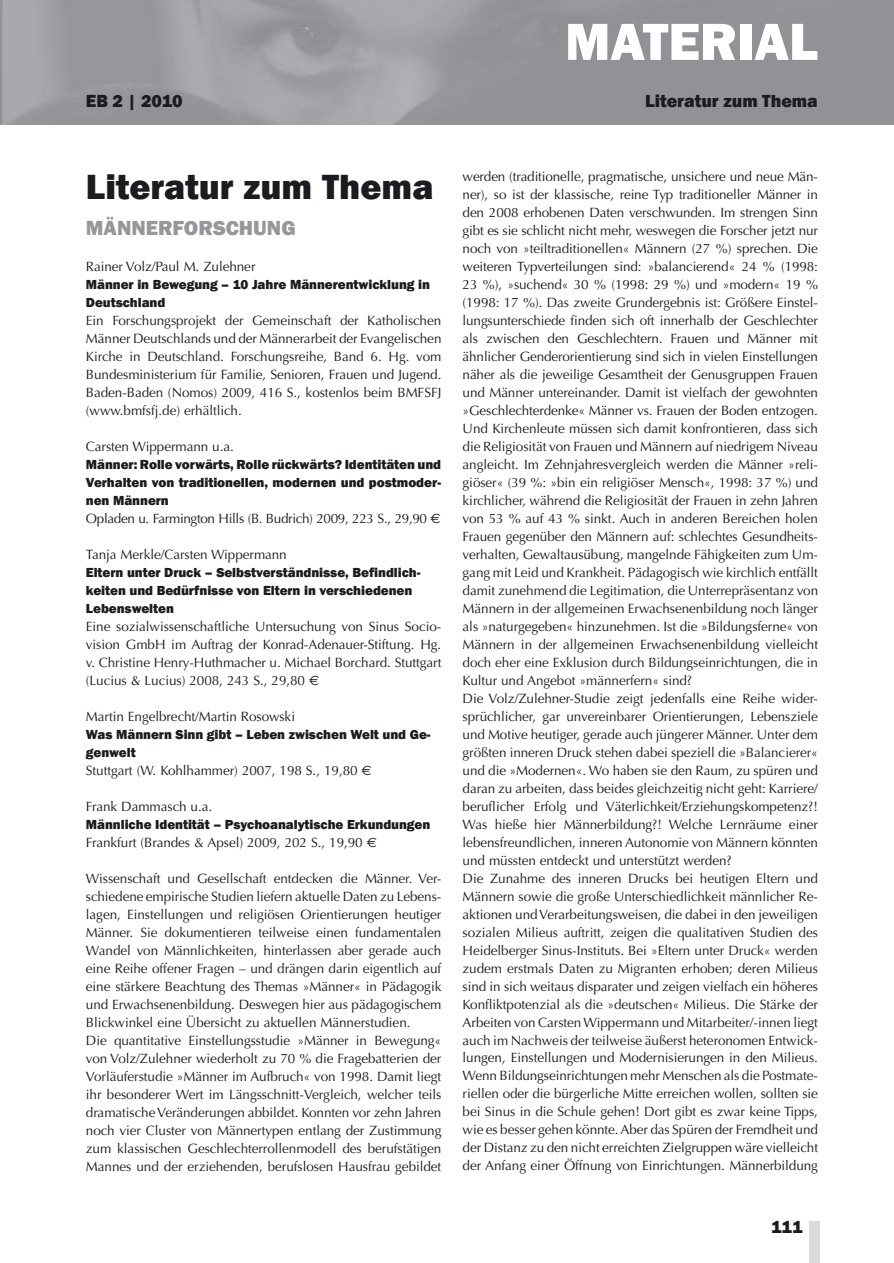
<style>
.page{position:relative;width:894px;height:1263px;background:#fff}
.page>*{position:absolute;margin:0;border:0;box-sizing:border-box;transform-origin:0 0}
.t1{font:800 54px "Franklin Gothic";color:#fff}
.t2{font:800 36px "Franklin Gothic";color:#1b1c20}
.t3{font:800 21px "Franklin Gothic";color:#97979b}
.t4{font:800 18px "Franklin Gothic";color:#1b1c20}
.t5{font:13.5px/18px "Optima";letter-spacing:-.005em;color:#1b1c20;text-align:justify}
.t6{font:800 13.5px/18px "Franklin Gothic";letter-spacing:-.005em;color:#1b1c20}
.t7{font:13.5px "Optima";letter-spacing:-.025em;color:#1b1c20}
</style>
<div class="page">
<div style="left:809px;top:1221px;width:10px;height:42px;background:#d8dadc"></div>
<h3 class="t4" style="left:86px;top:90px;width:98px">EB 2 | 2010</h3>
<h1 class="t1" style="left:564px;top:10px;width:254px">MATERIAL</h1>
<h3 class="t4" style="left:644px;top:90px;width:174px">Literatur zum Thema</h3>
<h2 class="t2" style="left:86px;top:166px;width:349px">Literatur zum Thema</h2>
<h3 class="t3" style="left:86px;top:216px;width:211px">MÄNNERFORSCHUNG</h3>
<p class="t5" style="left:86px;top:259px;width:171px">Rainer Volz/Paul M. Zulehner</p>
<p class="t6" style="left:86px;top:275px;width:345px">Männer in Bewegung – 10 Jahre Männerentwicklung in<br>Deutschland</p>
<p class="t5" style="left:86px;top:313px;width:357px">Ein Forschungsprojekt der Gemeinschaft der Katholischen Männer Deutschlands und der Männerarbeit der Evangelischen Kirche in Deutschland. Forschungsreihe, Band 6. Hg. vom Bundesministerium für Familie, Senioren, Frauen und Jugend.<br>Baden-Baden (Nomos) 2009, 416 S., kostenlos beim BMFSFJ (www.bmfsfj.de) erhältlich.</p>
<p class="t5" style="left:86px;top:439px;width:149px">Carsten Wippermann u.a.</p>
<p class="t6" style="left:86px;top:455px;width:356px;text-align:justify">Männer: Rolle vorwärts, Rolle rückwärts? Identitäten und Verhalten von traditionellen, modernen und postmoder&shy;nen Männern</p>
<p class="t7" style="left:86px;top:513px;width:342px">Opladen u. Farmington Hills (B. Budrich) 2009, 223 S., 29,90</p>
<p class="t5" style="left:86px;top:546px;width:202px">Tanja Merkle/Carsten Wippermann</p>
<p class="t6" style="left:86px;top:563px;width:336px">Eltern unter Druck – Selbstverständnisse, Befindlich&shy;keiten und Bedürfnisse von Eltern in verschiedenen<br>Lebenswelten</p>
<p class="t5" style="left:86px;top:618px;width:357px">Eine sozialwissenschaftliche Untersuchung von Sinus Socio&shy;vision GmbH im Auftrag der Konrad-Adenauer-Stiftung. Hg. v. Christine Henry-Huthmacher u. Michael Borchard. Stuttgart (Lucius &amp; Lucius) 2008, 243 S., 29,80</p>
<p class="t5" style="left:86px;top:708px;width:210px">Martin Engelbrecht/Martin Rosowski</p>
<p class="t6" style="left:86px;top:725px;width:346px">Was Männern Sinn gibt – Leben zwischen Welt und Ge&shy;genwelt</p>
<p class="t5" style="left:86px;top:762px;width:273px">Stuttgart (W. Kohlhammer) 2007, 198 S., 19,80</p>
<p class="t5" style="left:86px;top:798px;width:128px">Frank Dammasch u.a.</p>
<p class="t6" style="left:86px;top:815px;width:346px">Männliche Identität – Psychoanalytische Erkundungen</p>
<p class="t5" style="left:86px;top:834px;width:278px">Frankfurt (Brandes &amp; Apsel) 2009, 202 S., 19,90</p>
<p class="t5" style="left:86px;top:870px;width:357px;text-align:left">Wissenschaft und Gesellschaft entdecken die Männer. Ver&shy;schiedene empirische Studien liefern aktuelle Daten zu Lebens&shy;lagen, Einstellungen und religiösen Orientierungen heutiger Männer. Sie dokumentieren teilweise einen fundamentalen Wandel von Männlichkeiten, hinterlassen aber gerade auch eine Reihe offener Fragen – und drängen darin eigentlich auf eine stärkere Beachtung des Themas »Männer« in Pädagogik und Erwachsenenbildung. Deswegen hier aus pädagogischem Blickwinkel eine Übersicht zu aktuellen Männerstudien.<br>Die quantitative Einstellungsstudie »Männer in Bewegung« von Volz/Zulehner wiederholt zu 70 % die Fragebatterien der Vorläuferstudie »Männer im Aufbruch« von 1998. Damit liegt ihr besonderer Wert im Längsschnitt-Vergleich, welcher teils dramatische Veränderungen abbildet. Konnten vor zehn Jahren noch vier Cluster von Männertypen entlang der Zustimmung zum klassischen Geschlechterrollenmodell des berufstätigen Mannes und der erziehenden, berufslosen Hausfrau gebildet</p>
<p class="t5" style="left:462px;top:168px;width:357px;text-align:left">werden (traditionelle, pragmatische, unsichere und neue Män&shy;ner), so ist der klassische, reine Typ traditioneller Männer in den 2008 erhobenen Daten verschwunden. Im strengen Sinn gibt es sie schlicht nicht mehr, weswegen die Forscher jetzt nur noch von »teiltraditionellen« Männern (27 %) sprechen. Die weiteren Typverteilungen sind: »balancierend« 24 % (1998:<br>23 %), »suchend« 30 % (1998: 29 %) und »modern« 19 % (1998: 17 %). Das zweite Grundergebnis ist: Größere Einstel&shy;lungsunterschiede finden sich oft innerhalb der Geschlechter als zwischen den Geschlechtern. Frauen und Männer mit ähnlicher Genderorientierung sind sich in vielen Einstellungen näher als die jeweilige Gesamtheit der Genusgruppen Frauen und Männer untereinander. Damit ist vielfach der gewohnten »Geschlechterdenke« Männer vs. Frauen der Boden entzogen.<br>Und Kirchenleute müssen sich damit konfrontieren, dass sich die Religiosität von Frauen und Männern auf niedrigem Niveau angleicht. Im Zehnjahresvergleich werden die Männer »reli&shy;giöser« (39 %: »bin ein religiöser Mensch«, 1998: 37 %) und kirchlicher, während die Religiosität der Frauen in zehn Jahren von 53 % auf 43 % sinkt. Auch in anderen Bereichen holen Frauen gegenüber den Männern auf: schlechtes Gesundheits&shy;verhalten, Gewaltausübung, mangelnde Fähigkeiten zum Um&shy;gang mit Leid und Krankheit. Pädagogisch wie kirchlich entfällt damit zunehmend die Legitimation, die Unterrepräsentanz von Männern in der allgemeinen Erwachsenenbildung noch länger als »naturgegeben« hinzunehmen. Ist die »Bildungsferne« von Männern in der allgemeinen Erwachsenenbildung vielleicht doch eher eine Exklusion durch Bildungseinrichtungen, die in Kultur und Angebot »männerfern« sind?<br>Die Volz/Zulehner-Studie zeigt jedenfalls eine Reihe wider&shy;sprüchlicher, gar unvereinbarer Orientierungen, Lebensziele und Motive heutiger, gerade auch jüngerer Männer. Unter dem größten inneren Druck stehen dabei speziell die »Balancierer« und die »Modernen«. Wo haben sie den Raum, zu spüren und daran zu arbeiten, dass beides gleichzeitig nicht geht: Karriere/ beruflicher Erfolg und Väterlichkeit/Erziehungskompetenz?!<br>Was hieße hier Männerbildung?! Welche Lernräume einer lebensfreundlichen, inneren Autonomie von Männern könnten und müssten entdeckt und unterstützt werden?<br>Die Zunahme des inneren Drucks bei heutigen Eltern und Männern sowie die große Unterschiedlichkeit männlicher Re&shy;aktionen und Verarbeitungsweisen, die dabei in den jeweiligen sozialen Milieus auftritt, zeigen die qualitativen Studien des Heidelberger Sinus-Instituts. Bei »Eltern unter Druck« werden zudem erstmals Daten zu Migranten erhoben; deren Milieus sind in sich weitaus disparater und zeigen vielfach ein höheres Konfliktpotenzial als die »deutschen« Milieus. Die Stärke der Arbeiten von Carsten Wippermann und Mitarbeiter/-innen liegt auch im Nachweis der teilweise äußerst heteronomen Entwick&shy;lungen, Einstellungen und Modernisierungen in den Milieus.<br>Wenn Bildungseinrichtungen mehr Menschen als die Postmate&shy;riellen oder die bürgerliche Mitte erreichen wollen, sollten sie bei Sinus in die Schule gehen! Dort gibt es zwar keine Tipps, wie es besser gehen könnte. Aber das Spüren der Fremdheit und der Distanz zu den nicht erreichten Zielgruppen wäre vielleicht der Anfang einer Öffnung von Einrichtungen. Männerbildung</p>
<h3 class="t4" style="left:770px;top:1217px;width:33px">111</h3>
</div>
